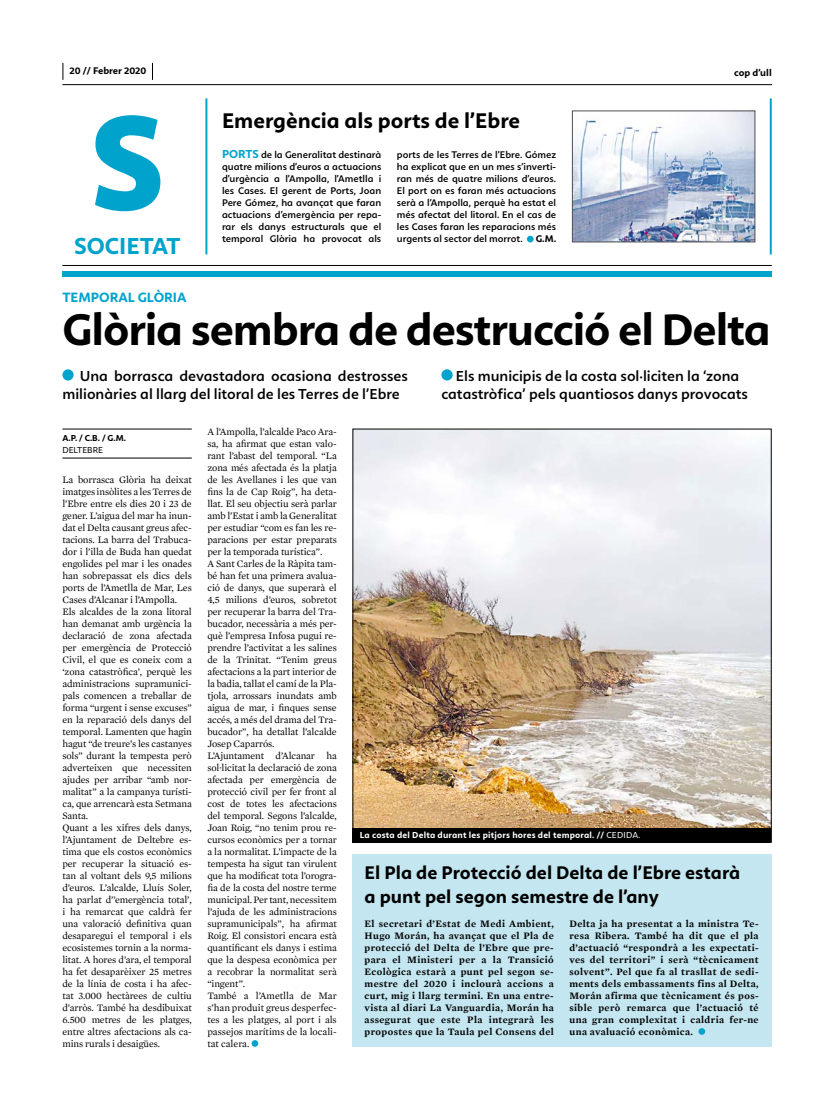
<style>
.page{position:relative;width:820px;height:1106px;background:#fff}
.page>*{position:absolute;margin:0;border:0;box-sizing:border-box;transform-origin:0 0}
.t1{font:800 140px "Calima";color:#00a3cc}
.t2{font:700 46px "Calima";letter-spacing:-.025em;color:#000}
.t3{font:700 24px "Calima";color:#00a3cc}
.t4{font:700 22px "Calima";color:#000}
.t5{font:700 19px/24px "Calima";color:#000}
.t6{font:600 15px/18px "Calima";color:#000}
.t7{font:700 14px "Calima";color:#00a3cc}
.t8{font:10px/12px "Mercury Text G1";letter-spacing:-.01em;color:#000}
.t9{font:600 10px/12px "Mercury Text G1";letter-spacing:.04em;color:#000;text-align:justify}
.t10{font:600 10px/12px "Calima";color:#000;text-align:justify}
.t11{font:700 10px "Calima";color:#000}
.t12{font:700 9px "Calima";letter-spacing:.02em;color:#fff}
.t13{font:700 9px "Calima";color:#000}
.t14{font:9px "Calima";color:#000}
.s1{font-weight:700;font-size:12px;color:#00a3cc}
.s2{font-weight:400}
</style>
<div class="page">
<hr style="left:62px;top:84px;width:709px;height:1px;background:#000">
<svg style="left:62px;top:63px;width:1px;height:17px"></svg>
<svg style="left:152px;top:63px;width:1px;height:17px"></svg>
<div style="left:251px;top:1040px;width:7px;height:6px;background:#00a3cc;border-radius:50%"></div>
<div style="left:62px;top:369px;width:12px;height:11px;background:#00a3cc;border-radius:50%"></div>
<div style="left:441px;top:369px;width:11px;height:11px;background:#00a3cc;border-radius:50%"></div>
<div style="left:62px;top:271px;width:709px;height:6px;background:#00a3cc"></div>
<hr style="left:62px;top:265px;width:709px;height:1px;background:#000">
<img style="left:354px;top:430px;width:415px;height:398px">
<div style="left:352px;top:828px;width:418px;height:14px;background:#000"></div>
<hr style="left:62px;top:457px;width:130px;height:1px;background:#000">
<hr style="left:62px;top:428px;width:130px;height:1px;background:#000">
<img style="left:573px;top:112px;width:180px;height:128px">
<div style="left:571px;top:110px;width:184px;height:132px;border:1px solid #504f53"></div>
<div style="left:526px;top:236px;width:7px;height:6px;background:#00a3cc;border-radius:50%"></div>
<hr style="left:205px;top:98px;width:2px;height:156px;background:#00a3cc">
<hr style="left:769px;top:98px;width:2px;height:156px;background:#00a3cc">
<div style="left:352px;top:854px;width:419px;height:192px;background:#c3e6f0"></div>
<div style="left:698px;top:1028px;width:7px;height:6px;background:#00a3cc;border-radius:50%"></div>
<p class="t11" style="left:69px;top:65px;width:78px">20 // Febrer 2020</p>
<p class="t11" style="left:734px;top:67px;width:39px">cop d’ull</p>
<h1 class="t1" style="left:89px;top:84px;width:77px">S</h1>
<h3 class="t3" style="left:74px;top:233px;width:108px">SOCIETAT</h3>
<h3 class="t4" style="left:222px;top:109px;width:299px">Emergència als ports de l’Ebre</h3>
<p class="t10" style="left:222px;top:149px;width:161px"><span class="s1">PORTS</span> de la Generalitat destinarà quatre milions d’euros a actuacions d’urgència a l’Ampolla, l’Ametlla i les Cases. El gerent de Ports, Joan Pere Gómez, ha avançat que faran actuacions d’emergència per repa&shy;rar els danys estructurals que el temporal Glòria ha provocat als</p>
<p class="t10" style="left:397px;top:149px;width:161px">ports de les Terres de l’Ebre. Gómez ha explicat que en un mes s’inverti&shy;ran més de quatre milions d’euros.<br>El port on es faran més actuacions serà a l’Ampolla, perquè ha estat el més afectat del litoral. En el cas de les Cases faran les reparacions més urgents al sector del morrot.</p>
<p class="t11" style="left:535px;top:233px;width:22px">G.M.</p>
<h3 class="t7" style="left:62px;top:290px;width:126px">TEMPORAL GLÒRIA</h3>
<h2 class="t2" style="left:62px;top:303px;width:709px">Glòria sembra de destrucció el Delta</h2>
<h3 class="t6" style="left:62px;top:366px;width:347px;text-indent:17px">Una borrasca devastadora ocasiona destrosses milionàries al llarg del litoral de les Terres de l’Ebre</h3>
<h3 class="t6" style="left:441px;top:366px;width:308px;text-align:center">Els municipis de la costa sol·liciten la ‘zona catastròfica’ pels quantiosos danys provocats</h3>
<p class="t13" style="left:62px;top:432px;width:65px">A.P. / C.B. / G.M.</p>
<p class="t14" style="left:62px;top:444px;width:42px">DELTEBRE</p>
<p class="t8" style="left:62px;top:473px;width:131px">La borrasca Glòria ha deixat imatges insòlites a les Terres de l’Ebre entre els dies 20 i 23 de gener. L’aigua del mar ha inun&shy;dat el Delta causant greus afec&shy;tacions. La barra del Trabuca&shy;dor i l’illa de Buda han quedat engolides pel mar i les onades han sobrepassat els dics dels ports de l’Ametlla de Mar, Les<br>Cases d’Alcanar i l’Ampolla.<br>Els alcaldes de la zona litoral han demanat amb urgència la declaració de zona afectada per emergència de Protecció<br>Civil, el que es coneix com a ‘zona catastròfica’, perquè les administracions supramunici&shy;pals comencen a treballar de forma “urgent i sense excuses” en la reparació dels danys del temporal. Lamenten que hagin hagut “de treure’s les castanyes sols” durant la tempesta però adverteixen que necessiten ajudes per arribar “amb nor&shy;malitat” a la campanya turísti&shy;ca, que arrencarà esta Setmana<br>Santa.<br>Quant a les xifres dels danys, l’Ajuntament de Deltebre es&shy;tima que els costos econòmics per recuperar la situació es&shy;tan al voltant dels 9,5 milions d’euros. L’alcalde, Lluís Soler, ha parlat d’’emergència total’, i ha remarcat que caldrà fer una valoració definitiva quan desaparegui el temporal i els ecosistemes tornin a la norma&shy;litat. A hores d’ara, el temporal ha fet desaparèixer 25 metres de la línia de costa i ha afec&shy;tat 3.000 hectàrees de cultiu d’arròs. També ha desdibuixat<br>6.500 metres de les platges, entre altres afectacions als ca&shy;mins rurals i desaigües.</p>
<p class="t8" style="left:207px;top:425px;width:131px">A l’Ampolla, l’alcalde Paco Ara&shy;sa, ha afirmat que estan valo&shy;rant l’abast del temporal. “La zona més afectada és la platja de les Avellanes i les que van fins la de Cap Roig”, ha deta&shy;llat. El seu objectiu serà parlar amb l’Estat i amb la Generalitat per estudiar “com es fan les re&shy;paracions per estar preparats per la temporada turística”.<br>A Sant Carles de la Ràpita tam&shy;bé han fet una primera avalua&shy;ció de danys, que superarà el<br>4,5 milions d’euros, sobretot per recuperar la barra del Tra&shy;bucador, necessària a més per&shy;què l’empresa Infosa pugui re&shy;prendre l’activitat a les salines de la Trinitat. “Tenim greus afectacions a la part interior de la badia, tallat el camí de la Pla&shy;tjola, arrossars inundats amb aigua de mar, i finques sense accés, a més del drama del Tra&shy;bucador”, ha detallat l’alcalde<br>Josep Caparrós.<br>L’Ajuntament d’Alcanar ha sol·licitat la declaració de zona afectada per emergència de protecció civil per fer front al cost de totes les afectacions del temporal. Segons l’alcalde,<br>Joan Roig, “no tenim prou re&shy;cursos econòmics per a tornar a la normalitat. L’impacte de la tempesta ha sigut tan virulent que ha modificat tota l’orogra&shy;fia de la costa del nostre terme municipal. Per tant, necessitem l’ajuda de les administracions supramunicipals”, ha afirmat<br>Roig. El consistori encara està quantificant els danys i estima que la despesa econòmica per a recobrar la normalitat serà “ingent”.<br>També a l’Ametlla de Mar s’han produit greus desperfec&shy;tes a les platges, al port i als passejos marítims de la locali&shy;tat calera.</p>
<p class="t12" style="left:360px;top:830px;width:282px">La costa del Delta durant les pitjors hores del temporal. // <span class="s2">CEDIDA.</span></p>
<h3 class="t5" style="left:364px;top:860px;width:377px">El Pla de Protecció del Delta de l’Ebre estarà a punt pel segon semestre de l’any</h3>
<p class="t9" style="left:364px;top:917px;width:191px">El secretari d’Estat de Medi Ambient, Hugo Morán, ha avançat que el Pla de protecció del Delta de l’Ebre que pre&shy;para el Ministeri per a la Transició Ecològica estarà a punt pel segon se&shy;mestre del 2020 i inclourà accions a curt, mig i llarg termini. En una entre&shy;vista al diari La Vanguardia, Morán ha assegurat que este Pla integrarà les propostes que la Taula pel Consens del</p>
<p class="t9" style="left:569px;top:917px;width:191px">Delta ja ha presentat a la ministra Te&shy;resa Ribera. També ha dit que el pla d’actuació “respondrà a les expectati&shy;ves del territori” i serà “tècnicament solvent”. Pel que fa al trasllat de sedi&shy;ments dels embassaments fins al Delta, Morán afirma que tècnicament és pos&shy;sible però remarca que l’actuació té una gran complexitat i caldria fer-ne una avaluació econòmica.</p>
</div>
